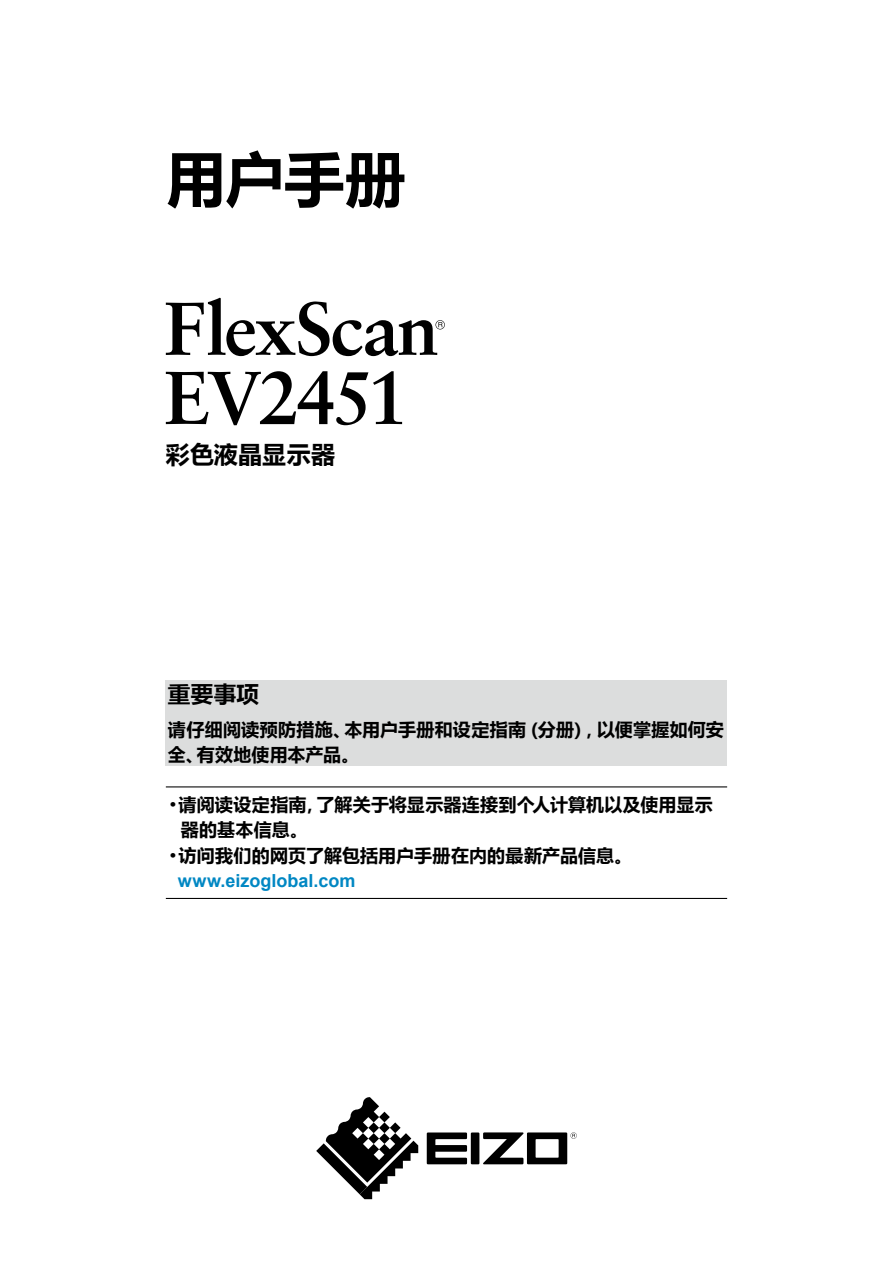
<style>
.page{position:relative;width:893px;height:1263px;background:#fff}
.page>*{position:absolute;margin:0;border:0;box-sizing:border-box;transform-origin:0 0}
.t1{font:700 60px "Microsoft Ya Hei";color:#000}
.t2{font:700 24px "Microsoft Ya Hei";letter-spacing:.01em;color:#000}
.t3{font:700 22.5px "Microsoft Ya Hei";color:#000}
.t4{font:700 18px/25.5px "Microsoft Ya Hei";letter-spacing:.01em;color:#000}
.t5{font:700 18px "Arial";color:#0087c3}
.s1{font-family:"Arial";font-size:16.5px}
</style>
<div class="page">
<div style="left:166px;top:680px;width:561px;height:86px;background:#dcdddd"></div>
<hr style="left:166px;top:786px;width:561px;height:1px;background:#000">
<hr style="left:166px;top:898px;width:561px;height:1px;background:#000">
<svg style="left:166px;top:298px;width:279px;height:58px"></svg>
<svg style="left:166px;top:371px;width:236px;height:54px"></svg>
<svg style="left:427px;top:1132px;width:150px;height:32px"></svg>
<svg style="left:316px;top:1097px;width:102px;height:102px"></svg>
<h1 class="t1" style="left:166px;top:137px;width:241px">用户手册</h1>
<h2 class="t2" style="left:166px;top:437px;width:171px">彩色液晶显示器</h2>
<p class="t3" style="left:168px;top:678px;width:93px">重要事项</p>
<p class="t4" style="left:168px;top:716px;width:557px">请仔细阅读预防措施、本用户手册和设定指南（分册），以便掌握如何安全、有效地使用本产品。</p>
<p class="t4" style="left:181px;top:791px;width:534px;text-indent:-11px"><span class="s1">•</span> 请阅读设定指南，了解关于将显示器连接到个人计算机以及使用显示器的基本信息。</p>
<p class="t4" style="left:170px;top:842px;width:464px"><span class="s1">•</span> 访问我们的网页了解包括用户手册在内的最新产品信息。</p>
<p class="t5" style="left:178px;top:868px;width:179px">www.eizoglobal.com</p>
</div>
